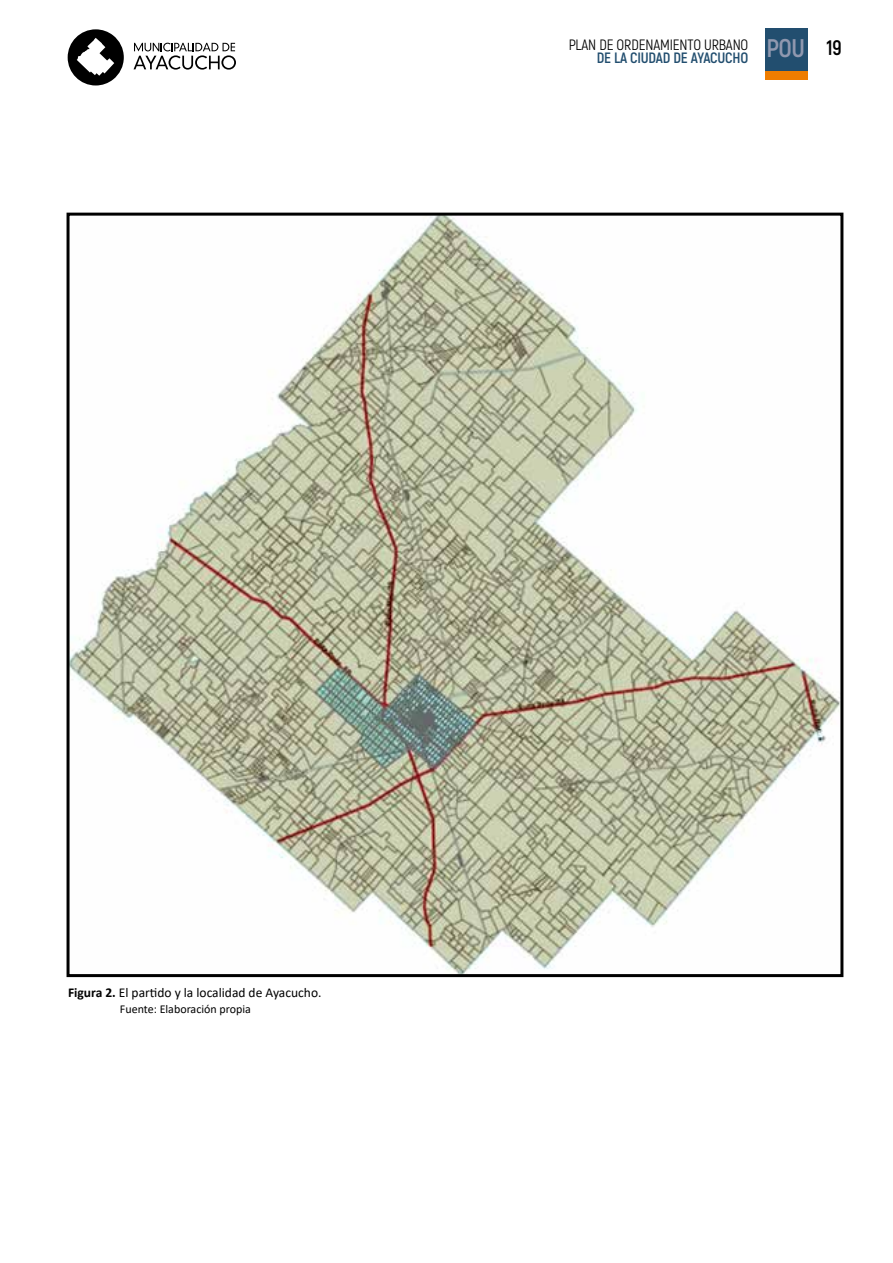
<style>
.page{position:relative;width:893px;height:1263px;background:#fff}
.page>*{position:absolute;margin:0;border:0;box-sizing:border-box;transform-origin:0 0}
.t1{font:700 21px "Akrobat";color:#000}
.t2{font:15px/13.5px "Akrobat";letter-spacing:-.01em;color:#000}
.t3{font:13.5px "Calibri";color:#000}
.t4{font:12px "Calibri";color:#000}
.s1{font-weight:700;color:#224e6f}
.s2{font-weight:700}
</style>
<div class="page">
<svg style="left:134px;top:43px;width:102px;height:27px"></svg>
<svg style="left:68px;top:29px;width:56px;height:56px"></svg>
<img style="left:71px;top:217px;width:768px;height:756px">
<div style="left:67px;top:213px;width:776px;height:764px;border:3px solid #000"></div>
<div style="left:765px;top:28px;width:43px;height:47px;background:#224e6f"></div>
<div style="left:765px;top:71px;width:43px;height:9px;background:#ef7d00"></div>
<p class="t2" style="left:597px;top:38px;width:210px;text-indent:-28px">PLAN DE ORDENAMIENTO URBANO<br><span class="s1">DE LA CIUDAD DE AYACUCHO</span> <sup>POU</sup></p>
<h1 class="t1" style="left:826px;top:35px;width:17px">19</h1>
<p class="t3" style="left:68px;top:983px;width:255px"><span class="s2">Figura 2.</span> El partido y la localidad de Ayacucho.</p>
<p class="t4" style="left:120px;top:1001px;width:133px">Fuente: Elaboración propia</p>
</div>
